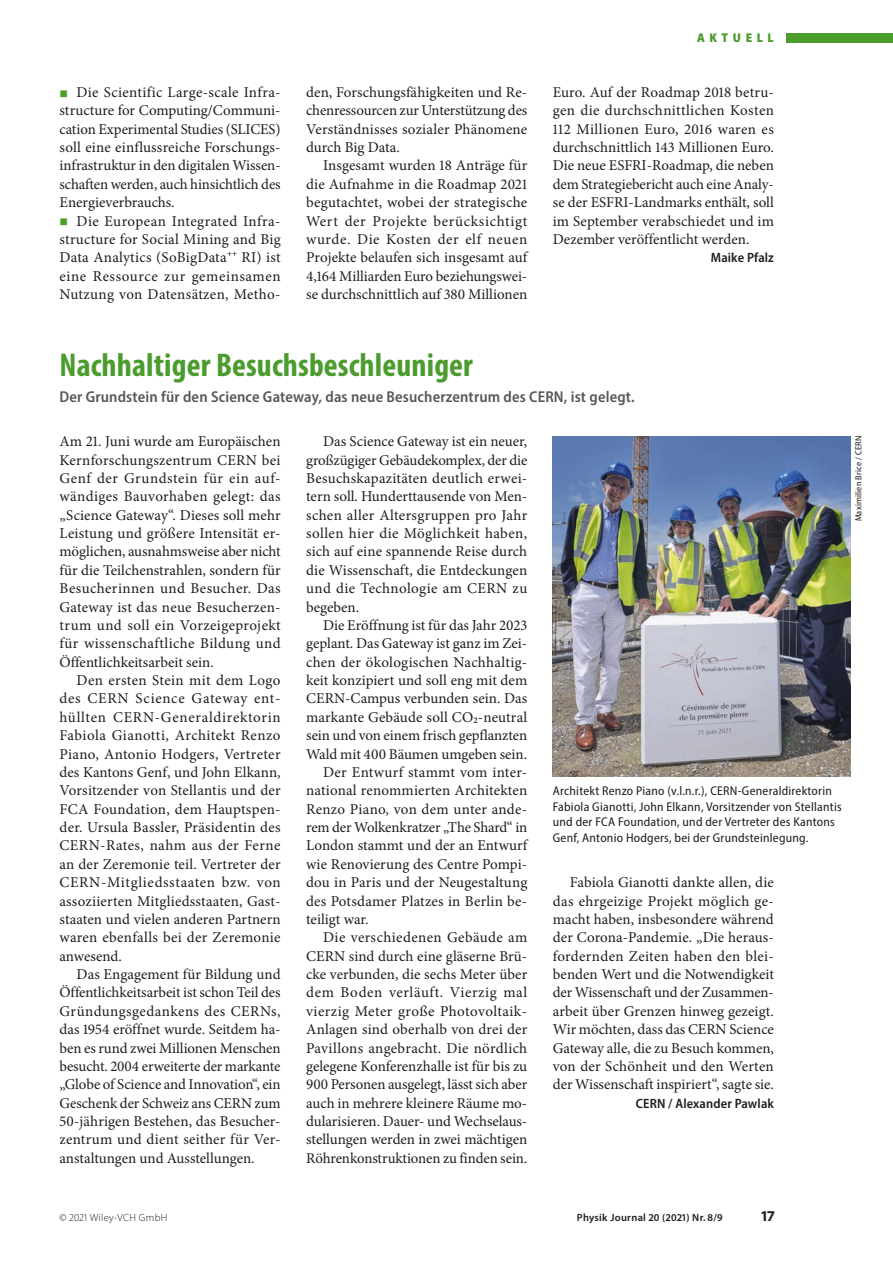
<style>
.page{position:relative;width:893px;height:1263px;background:#fff}
.page>*{position:absolute;margin:0;border:0;box-sizing:border-box;transform-origin:0 0}
.Ü_22_Autor_hinten{font:700 condensed 33px "Myriad Pro";letter-spacing:.005em;color:#4a9c2d}
.Subhead_Akt_DPG_gros{font:600 semi-condensed 15.75px "Myriad Pro";letter-spacing:.01em;color:#575756}
.GT{font:15px/18.3px "Minion Pro";color:#1d1d1b;text-align:justify}
.GTO{font:15px/18.5px "Minion Pro";letter-spacing:.005em;color:#1d1d1b;text-align:justify}
.t1{font:700 15px "Myriad Pro";color:#1d1d1b}
.Autor__HT_Akt_DPG_Lb{font:600 semi-condensed 13.5px "Myriad Pro";letter-spacing:.01em;color:#1d1d1b}
.BU_schwarz{font:semi-condensed 12.75px/15.8px "Myriad Pro";letter-spacing:.02em;color:#1d1d1b}
.t2{font:900 semi-condensed 12.75px "Myriad Pro";letter-spacing:.36em;color:#4a9c2d}
.t3{font:600 10.5px "Myriad Pro";letter-spacing:.03em;color:#1d1d1b}
.t4{font:300 10.5px "Myriad Pro";letter-spacing:.03em;color:#1d1d1b}
.Bild_Quelle_schwarz{font:semi-condensed 9px "Myriad Pro";letter-spacing:.02em;color:#1d1d1b}
</style>
<div class="page">
<div style="left:787px;top:33px;width:106px;height:9px;background:#4a9c2d"></div>
<img style="left:553px;top:436px;width:297px;height:341px">
<p class="GT" style="left:60px;top:83px;width:223px;text-indent:17px">Die Scientific Large-scale Infra&shy;structure for Computing/Communi&shy;cation Experimental Studies (SLICES) soll eine einflussreiche Forschungs&shy;infrastruktur in den digitalen Wissen&shy;schaften werden, auch hinsichtlich des Energieverbrauchs.</p>
<p class="GT" style="left:60px;top:212px;width:223px;text-indent:17px">Die European Integrated Infra&shy;structure for Social Mining and Big Data Analytics (SoBigData<sup>++</sup> RI) ist eine Ressource zur gemeinsamen Nutzung von Datensätzen, Metho-</p>
<p class="GT" style="left:306px;top:83px;width:223px">den, Forschungsfähigkeiten und Re&shy;chenressourcen zur Unterstützung des Verständnisses sozialer Phänomene durch Big Data.</p>
<p class="GT" style="left:306px;top:157px;width:223px;text-indent:17px">Insgesamt wurden 18 Anträge für die Aufnahme in die Roadmap 2021 begutachtet, wobei der strategische Wert der Projekte berücksichtigt wurde. Die Kosten der elf neuen Projekte belaufen sich insgesamt auf 4,164 Milliarden Euro beziehungswei&shy;se durchschnittlich auf 380 Millionen</p>
<p class="t2" style="left:697px;top:30px;width:78px">Aktuell</p>
<p class="GT" style="left:553px;top:83px;width:223px">Euro. Auf der Roadmap 2018 betru&shy;gen die durchschnittlichen Kosten 112 Millionen Euro, 2016 waren es durchschnittlich 143 Millionen Euro.<br>Die neue ESFRI-Roadmap, die neben dem Strategiebericht auch eine Analy&shy;se der ESFRI-Landmarks enthält, soll im September verabschiedet und im Dezember veröffentlicht werden.</p>
<p class="Autor__HT_Akt_DPG_Lb" style="left:711px;top:249px;width:65px">Maike Pfalz</p>
<p class="Ü_22_Autor_hinten" style="left:60px;top:344px;width:415px">Nachhaltiger Besuchsbeschleuniger</p>
<p class="Subhead_Akt_DPG_gros" style="left:60px;top:387px;width:577px">Der Grundstein für den Science Gateway, das neue Besucherzentrum des CERN, ist gelegt.</p>
<p class="GTO" style="left:60px;top:432px;width:223px">Am 21. Juni wurde am Europäischen Kernforschungszentrum CERN bei Genf der Grundstein für ein auf&shy;wändiges Bauvorhaben gelegt: das „Science Gateway“. Dieses soll mehr Leistung und größere Intensität er&shy;möglichen, ausnahmsweise aber nicht für die Teilchenstrahlen, sondern für Besucherinnen und Besucher. Das Gateway ist das neue Besucherzen&shy;trum und soll ein Vorzeigeprojekt für wissenschaftliche Bildung und Öffentlichkeitsarbeit sein.</p>
<p class="GT" style="left:60px;top:671px;width:223px;text-indent:17px">Den ersten Stein mit dem Logo des CERN Science Gateway ent&shy;hüllten CERN-Generaldirektorin Fabiola Gianotti, Architekt Renzo Piano, Antonio Hodgers, Vertreter des Kantons Genf, und John Elkann, Vorsitzender von Stellantis und der FCA Foundation, dem Hauptspen&shy;der. Ursula Bassler, Präsidentin des CERN-Rates, nahm aus der Ferne an der Zeremonie teil. Vertreter der CERN-Mitgliedsstaaten bzw. von assoziierten Mitgliedsstaaten, Gast&shy;staaten und vielen anderen Partnern waren ebenfalls bei der Zeremonie anwesend.</p>
<p class="GT" style="left:60px;top:965px;width:223px;text-indent:17px">Das Engagement für Bildung und Öffentlichkeitsarbeit ist schon Teil des Gründungsgedankens des CERNs, das 1954 eröffnet wurde. Seitdem ha&shy;ben es rund zwei Millionen Menschen besucht. 2004 erweiterte der markante „Globe of Science and Innovation“, ein Geschenk der Schweiz ans CERN zum 50-jährigen Bestehen, das Besucher&shy;zentrum und dient seither für Ver&shy;anstaltungen und Ausstellungen.</p>
<p class="GT" style="left:306px;top:432px;width:223px;text-indent:17px">Das Science Gateway ist ein neuer, großzügiger Gebäudekomplex, der die Besuchskapazitäten deutlich erwei&shy;tern soll. Hunderttausende von Men&shy;schen aller Altersgruppen pro Jahr sollen hier die Möglichkeit haben, sich auf eine spannende Reise durch die Wissenschaft, die Entdeckungen und die Technologie am CERN zu begeben.</p>
<p class="GT" style="left:306px;top:616px;width:223px;text-indent:17px">Die Eröffnung ist für das Jahr 2023 geplant. Das Gateway ist ganz im Zei&shy;chen der ökologischen Nachhaltig&shy;keit konzipiert und soll eng mit dem CERN-Campus verbunden sein. Das markante Gebäude soll CO<sub>2</sub>-neutral sein und von einem frisch gepflanzten Wald mit 400 Bäumen umgeben sein.</p>
<p class="GT" style="left:306px;top:763px;width:223px;text-indent:17px">Der Entwurf stammt vom inter&shy;national renommierten Architekten Renzo Piano, von dem unter ande&shy;rem der Wolkenkratzer „The Shard“ in London stammt und der an Entwurf wie Renovierung des Centre Pompi&shy;dou in Paris und der Neugestaltung des Potsdamer Platzes in Berlin be&shy;teiligt war.</p>
<p class="GT" style="left:306px;top:928px;width:223px;text-indent:17px">Die verschiedenen Gebäude am CERN sind durch eine gläserne Brü&shy;cke verbunden, die sechs Meter über dem Boden verläuft. Vierzig mal vierzig Meter große Photovoltaik-Anlagen sind oberhalb von drei der Pavillons angebracht. Die nördlich gelegene Konferenzhalle ist für bis zu 900 Personen ausgelegt, lässt sich aber auch in mehrere kleinere Räume mo&shy;dularisieren. Dauer- und Wechselaus&shy;stellungen werden in zwei mächtigen Röhrenkonstruktionen zu finden sein.</p>
<p class="BU_schwarz" style="left:553px;top:782px;width:290px">Architekt Renzo Piano (v.l.n.r.), CERN-Generaldirektorin Fabiola Gianotti, John Elkann, Vorsitzender von Stellantis und der FCA Foundation, und der Vertreter des Kantons Genf, Antonio Hodgers, bei der Grundsteinlegung.</p>
<p class="GT" style="left:553px;top:873px;width:223px;text-indent:17px">Fabiola Gianotti dankte allen, die das ehrgeizige Projekt möglich ge&shy;macht haben, insbesondere während der Corona-Pandemie. „Die heraus&shy;fordernden Zeiten haben den blei&shy;benden Wert und die Notwendigkeit der Wissenschaft und der Zusammen&shy;arbeit über Grenzen hinweg gezeigt.<br>Wir möchten, dass das CERN Science Gateway alle, die zu Besuch kommen, von der Schönheit und den Werten der Wissenschaft inspiriert“, sagte sie.</p>
<p class="Autor__HT_Akt_DPG_Lb" style="left:636px;top:1095px;width:139px">CERN / Alexander Pawlak</p>
<p class="Bild_Quelle_schwarz" style="left:853px;top:521px;width:87px;rotate:-90deg">Maximilien Brice / CERN</p>
<p class="t4" style="left:60px;top:1211px;width:109px">© 2021 Wiley-VCH GmbH</p>
<p class="t3" style="left:577px;top:1211px;width:148px">Physik Journal 20 (2021) Nr. 8/9</p>
<p class="t1" style="left:761px;top:1206px;width:15px">17</p>
</div>
